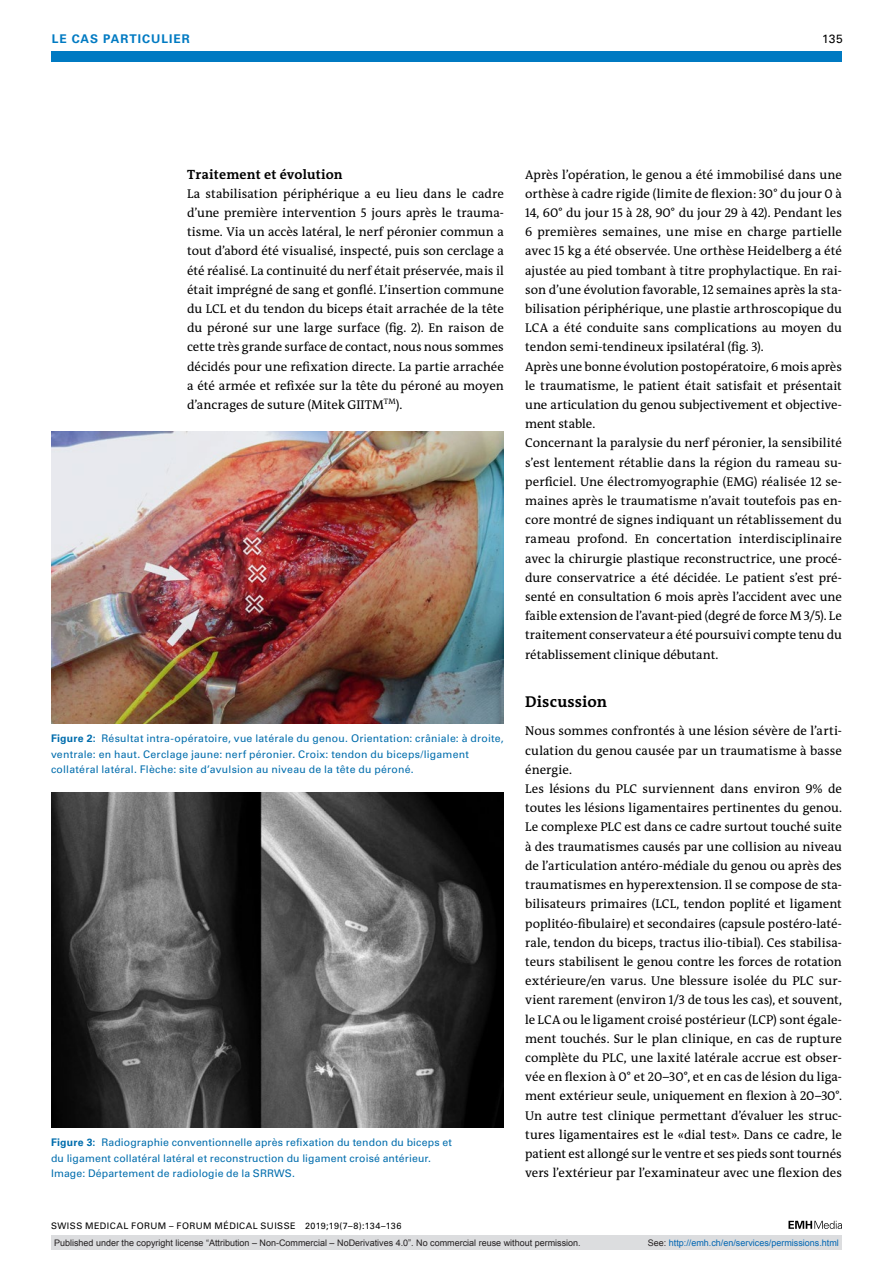
<style>
.page{position:relative;width:893px;height:1263px;background:#fff}
.page>*{position:absolute;margin:0;border:0;box-sizing:border-box;transform-origin:0 0}
.t1{font:700 15.75px "The Antiqua B W7";letter-spacing:.01em;color:#000}
.t2{font:700 13.5px "The Antiqua B W7";letter-spacing:.01em;color:#000}
.t3{font:12.75px/19.2px "The Antiqua B W5 Plain";color:#000}
.t4{font:700 12px "Univers LT Std";color:#007ac2}
.t5{font:12px "Univers LT Std";color:#000}
.t6{font:10.5px/15.8px "Univers LT Std";letter-spacing:.015em;color:#006dad}
.t7{font:9px "Arial";color:#231f20}
.t8{font:9px "Univers LT Std";letter-spacing:.05em;color:#000}
.t9{font:9px "Arial";color:#0166b3}
.s1{font-weight:700}
.s2{color:#231f20}
</style>
<div class="page">
<div style="left:51px;top:51px;width:791px;height:11px;background:#007ac2"></div>
<svg style="left:788px;top:1221px;width:54px;height:8px"></svg>
<img style="left:51px;top:431px;width:453px;height:293px">
<img style="left:51px;top:793px;width:453px;height:334px">
<div style="left:51px;top:1235px;width:791px;height:15px;background:#dcdddf"></div>
<p class="t4" style="left:52px;top:31px;width:30px">LE CAS</p>
<p class="t4" style="left:103px;top:31px;width:10px">PARTICUL</p>
<p class="t4" style="left:169px;top:31px;width:13px">IER</p>
<p class="t5" style="left:822px;top:31px;width:22px">135</p>
<p class="t2" style="left:187px;top:165px;width:157px">Traitement et évolution</p>
<p class="t3" style="left:187px;top:184px;width:318px;text-align:justify">La stabilisation périphérique a eu lieu dans le cadre d’une première intervention 5 jours après le trauma&shy;tisme. Via un accès latéral, le nerf péronier commun a tout d’abord été visualisé, inspecté, puis son cerclage a été réalisé. La continuité du nerf était préservée, mais il était imprégné de sang et gonflé. L’insertion commune du LCL et du tendon du biceps était arrachée de la tête du péroné sur une large surface (fig. 2). En raison de cette très grande surface de contact, nous nous sommes décidés pour une refixation directe. La partie arrachée a été armée et refixée sur la tête du péroné au moyen d’ancrages de suture (Mitek GIITM<sup>TM</sup>).</p>
<p class="t6" style="left:51px;top:730px;width:454px"><span class="s1">FIGURE 2:</span> Résultat intra-opératoire, vue latérale du genou. Orientation: crâniale: à droite, ventrale: en haut. Cerclage jaune: nerf péronier. Croix: tendon du biceps/ligament collatéral latéral. Flèche: site d’avulsion au niveau de la tête du péroné.</p>
<p class="t6" style="left:51px;top:1134px;width:402px"><span class="s1">FIGURE 3:</span> Radiographie conventionnelle après refixation du tendon du biceps et du ligament collatéral latéral et reconstruction du ligament croisé antérieur.<br>Image: Département de radiologie de la SRRWS.</p>
<p class="t8" style="left:51px;top:1220px;width:352px">SWISS MEDICAL FORUM – FORUM MÉDICAL SUISSE 2019;19(7–8):134–136</p>
<p class="t3" style="left:525px;top:165px;width:318px">Après l’opération, le genou a été immobilisé dans une orthèse à cadre rigide (limite de flexion: 30° du jour 0 à 14, 60° du jour 15 à 28, 90° du jour 29 à 42). Pendant les 6 premières semaines, une mise en charge partielle avec 15 kg a été observée. Une orthèse Heidelberg a été ajustée au pied tombant à titre prophylactique. En rai&shy;son d’une évolution favorable, 12 semaines après la sta&shy;bilisation périphérique, une plastie arthroscopique du LCA a été conduite sans complications au moyen du tendon semi-tendineux ipsilatéral (fig. 3).<br>Après une bonne évolution postopératoire, 6 mois après le traumatisme, le patient était satisfait et présentait une articulation du genou subjectivement et objective&shy;ment stable.<br>Concernant la paralysie du nerf péronier, la sensibilité s’est lentement rétablie dans la région du rameau su&shy;perficiel. Une électromyographie (EMG) réalisée 12 se&shy;maines après le traumatisme n’avait toutefois pas en&shy;core montré de signes indiquant un rétablissement du rameau profond. En concertation interdisciplinaire avec la chirurgie plastique reconstructrice, une procé&shy;dure conservatrice a été décidée. Le patient s’est pré&shy;senté en consultation 6 mois après l’accident avec une faible extension de l’avant-pied (degré de force M 3/5). Le traitement conservateur a été poursuivi compte tenu du rétablissement clinique débutant.</p>
<p class="t1" style="left:525px;top:691px;width:84px">Discussion</p>
<p class="t3" style="left:525px;top:722px;width:318px">Nous sommes confrontés à une lésion sévère de l’arti&shy;culation du genou causée par un traumatisme à basse énergie.<br>Les lésions du PLC surviennent dans environ 9% de toutes les lésions ligamentaires pertinentes du genou.<br>Le complexe PLC est dans ce cadre surtout touché suite à des traumatismes causés par une collision au niveau de l’articulation antéro-médiale du genou ou après des traumatismes en hyperextension. Il se compose de sta&shy;bilisateurs primaires (LCL, tendon poplité et ligament poplitéo-fibulaire) et secondaires (capsule postéro-laté&shy;rale, tendon du biceps, tractus ilio-tibial). Ces stabilisa&shy;teurs stabilisent le genou contre les forces de rotation extérieure/en varus. Une blessure isolée du PLC sur&shy;vient rarement (environ 1/3 de tous les cas), et souvent, le LCA ou le ligament croisé postérieur (LCP) sont égale&shy;ment touchés. Sur le plan clinique, en cas de rupture complète du PLC, une laxité latérale accrue est obser&shy;vée en flexion à 0° et 20–30°, et en cas de lésion du liga&shy;ment extérieur seule, uniquement en flexion à 20–30°.<br>Un autre test clinique permettant d’évaluer les struc&shy;tures ligamentaires est le «dial test». Dans ce cadre, le patient est allongé sur le ventre et ses pieds sont tournés vers l’extérieur par l’examinateur avec une flexion des</p>
<p class="t7" style="left:54px;top:1237px;width:528px">Published under the copyright license “Attribution – Non-Commercial – NoDerivatives 4.0”. No commercial reuse without permission.</p>
<p class="t9" style="left:648px;top:1237px;width:193px"><span class="s2">See:</span> http://emh.ch/en/services/permissions.html</p>
</div>
